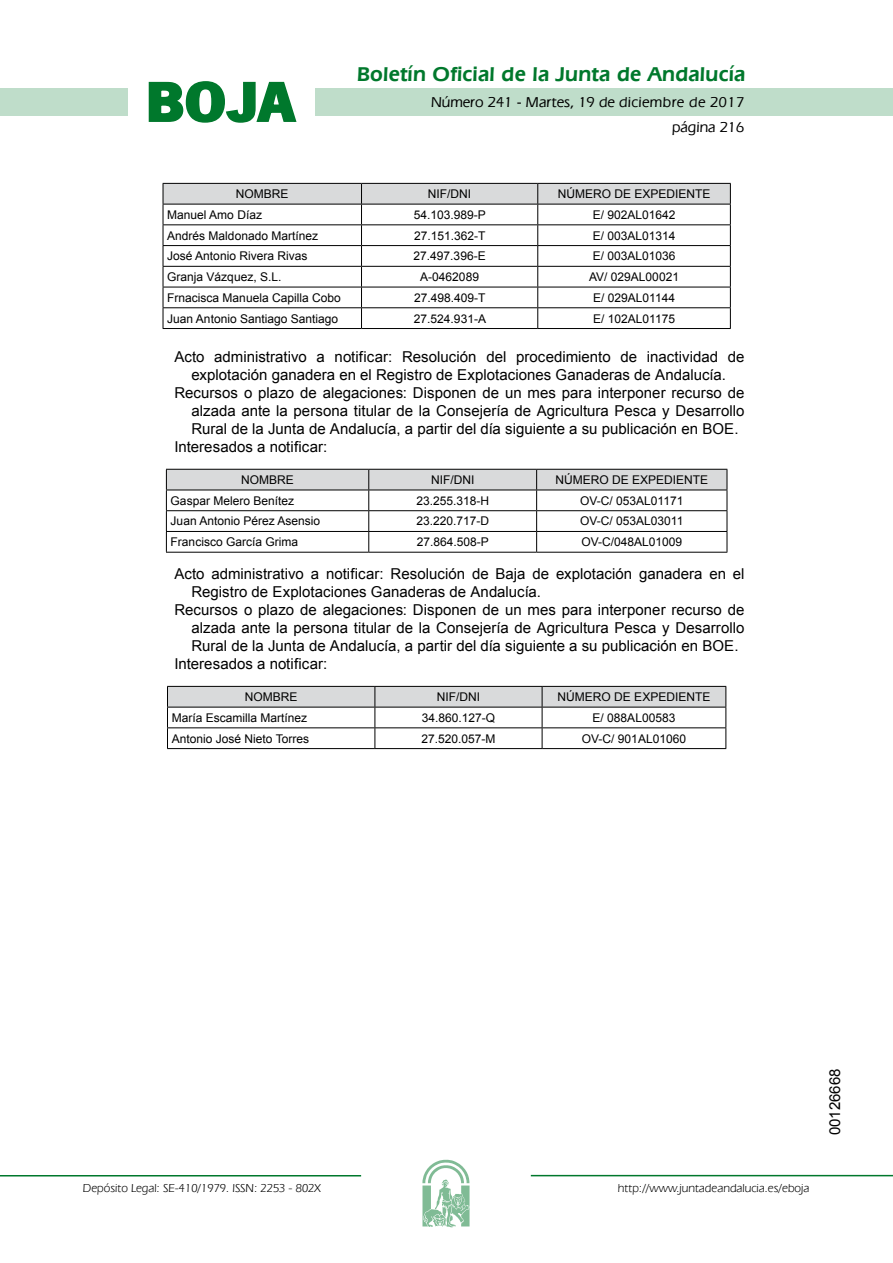
<style>
.page{position:relative;width:893px;height:1263px;background:#fff}
.page>*{position:absolute;margin:0;border:0;box-sizing:border-box;transform-origin:0 0}
.t1{font:700 57.75px "News Got T";color:#00782c;scale:1.14 1}
.t2{font:600 21px "Eras IT Cby BT";letter-spacing:.01em;color:#00782c}
.t3{font:15px "Arial";color:#000}
.t4{font:500 15px/24.5px "Eras IT Cby BT";color:#000;text-align:right}
.t5{font:12px "Arial";color:#000}
.t6{font:12px "Eras IT Cby BT";color:#000}
</style>
<div class="page">
<div style="left:315px;top:88px;width:577px;height:28px;background:#bfddca"></div>
<div style="left:0;top:88px;width:128px;height:28px;background:#bfddca"></div>
<hr style="left:0;top:1175px;width:361px;height:2px;background:#00782c">
<svg style="left:422px;top:1159px;width:47px;height:68px"></svg>
<hr style="left:531px;top:1175px;width:361px;height:1px;background:#00782c">
<svg style="left:148px;top:81px;width:149px;height:42px"></svg>
<svg style="left:163px;top:183px;width:568px;height:145px"></svg>
<hr style="left:163px;top:328px;width:198px;height:1px;background:#000">
<hr style="left:361px;top:328px;width:176px;height:1px;background:#000">
<hr style="left:537px;top:328px;width:193px;height:1px;background:#000">
<svg style="left:166px;top:469px;width:561px;height:83px"></svg>
<hr style="left:166px;top:552px;width:203px;height:1px;background:#000">
<hr style="left:369px;top:552px;width:167px;height:1px;background:#000">
<hr style="left:536px;top:552px;width:191px;height:1px;background:#000">
<svg style="left:167px;top:686px;width:559px;height:62px"></svg>
<hr style="left:167px;top:748px;width:208px;height:1px;background:#000">
<hr style="left:375px;top:748px;width:167px;height:1px;background:#000">
<hr style="left:542px;top:748px;width:184px;height:1px;background:#000">
<h1 class="t1" style="left:145px;top:68px;width:133px">BOJA</h1>
<h2 class="t2" style="left:357px;top:62px;width:390px">Boletín Oficial de la Junta de Andalucía</h2>
<p class="t4" style="left:431px;top:90px;width:315px">Número 241 - Martes, 19 de diciembre de 2017 página 216</p>
<p class="t5" style="left:236px;top:186px;width:54px">NOMBRE</p>
<p class="t5" style="left:428px;top:186px;width:45px">NIF/DNI</p>
<p class="t5" style="left:557px;top:186px;width:154px">NÚMERO DE EXPEDIENTE</p>
<p class="t5" style="left:167px;top:207px;width:96px">Manuel Amo Díaz</p>
<p class="t5" style="left:413px;top:207px;width:74px">54.103.989-P</p>
<p class="t5" style="left:592px;top:207px;width:84px">E/ 902AL01642</p>
<p class="t5" style="left:167px;top:228px;width:152px">Andrés Maldonado Martínez</p>
<p class="t5" style="left:414px;top:228px;width:73px">27.151.362-T</p>
<p class="t5" style="left:592px;top:228px;width:84px">E/ 003AL01314</p>
<p class="t5" style="left:167px;top:248px;width:142px">José Antonio Rivera Rivas</p>
<p class="t5" style="left:413px;top:248px;width:74px">27.497.396-E</p>
<p class="t5" style="left:592px;top:248px;width:84px">E/ 003AL01036</p>
<p class="t5" style="left:167px;top:269px;width:116px">Granja Vázquez, S.L.</p>
<p class="t5" style="left:420px;top:269px;width:60px">A-0462089</p>
<p class="t5" style="left:589px;top:269px;width:91px">AV/ 029AL00021</p>
<p class="t5" style="left:167px;top:290px;width:175px">Frnacisca Manuela Capilla Cobo</p>
<p class="t5" style="left:414px;top:290px;width:73px">27.498.409-T</p>
<p class="t5" style="left:593px;top:290px;width:83px">E/ 029AL01144</p>
<p class="t5" style="left:167px;top:310px;width:172px">Juan Antonio Santiago Santiago</p>
<p class="t5" style="left:414px;top:310px;width:74px">27.524.931-A</p>
<p class="t5" style="left:593px;top:310px;width:83px">E/ 102AL01175</p>
<p class="t3" style="left:174px;top:347px;width:571px">Acto administrativo a notificar: Resolución del procedimiento de inactividad de</p>
<p class="t3" style="left:191px;top:365px;width:536px">explotación ganadera en el Registro de Explotaciones Ganaderas de Andalucía.</p>
<p class="t3" style="left:174px;top:383px;width:571px">Recursos o plazo de alegaciones: Disponen de un mes para interponer recurso de</p>
<p class="t3" style="left:191px;top:401px;width:554px">alzada ante la persona titular de la Consejería de Agricultura Pesca y Desarrollo</p>
<p class="t3" style="left:191px;top:419px;width:548px">Rural de la Junta de Andalucía, a partir del día siguiente a su publicación en BOE.</p>
<p class="t3" style="left:174px;top:437px;width:154px">Interesados a notificar:</p>
<p class="t5" style="left:241px;top:472px;width:54px">NOMBRE</p>
<p class="t5" style="left:431px;top:472px;width:45px">NIF/DNI</p>
<p class="t5" style="left:555px;top:472px;width:154px">NÚMERO DE EXPEDIENTE</p>
<p class="t5" style="left:171px;top:493px;width:125px">Gaspar Melero Benítez</p>
<p class="t5" style="left:416px;top:493px;width:74px">23.255.318-H</p>
<p class="t5" style="left:580px;top:493px;width:105px">OV-C/ 053AL01171</p>
<p class="t5" style="left:171px;top:513px;width:151px">Juan Antonio Pérez Asensio</p>
<p class="t5" style="left:416px;top:513px;width:74px">23.220.717-D</p>
<p class="t5" style="left:580px;top:513px;width:105px">OV-C/ 053AL03011</p>
<p class="t5" style="left:171px;top:534px;width:129px">Francisco García Grima</p>
<p class="t5" style="left:417px;top:534px;width:74px">27.864.508-P</p>
<p class="t5" style="left:581px;top:534px;width:102px">OV-C/048AL01009</p>
<p class="t3" style="left:174px;top:564px;width:571px">Acto administrativo a notificar: Resolución de Baja de explotación ganadera en el</p>
<p class="t3" style="left:191px;top:582px;width:351px">Registro de Explotaciones Ganaderas de Andalucía.</p>
<p class="t3" style="left:174px;top:600px;width:571px">Recursos o plazo de alegaciones: Disponen de un mes para interponer recurso de</p>
<p class="t3" style="left:191px;top:618px;width:554px">alzada ante la persona titular de la Consejería de Agricultura Pesca y Desarrollo</p>
<p class="t3" style="left:191px;top:636px;width:548px">Rural de la Junta de Andalucía, a partir del día siguiente a su publicación en BOE.</p>
<p class="t3" style="left:174px;top:654px;width:154px">Interesados a notificar:</p>
<p class="t5" style="left:245px;top:689px;width:54px">NOMBRE</p>
<p class="t5" style="left:437px;top:689px;width:45px">NIF/DNI</p>
<p class="t5" style="left:557px;top:689px;width:154px">NÚMERO DE EXPEDIENTE</p>
<p class="t5" style="left:172px;top:710px;width:137px">María Escamilla Martínez</p>
<p class="t5" style="left:422px;top:710px;width:75px">34.860.127-Q</p>
<p class="t5" style="left:592px;top:710px;width:84px">E/ 088AL00583</p>
<p class="t5" style="left:172px;top:731px;width:139px">Antonio José Nieto Torres</p>
<p class="t5" style="left:421px;top:731px;width:76px">27.520.057-M</p>
<p class="t5" style="left:582px;top:731px;width:106px">OV-C/ 901AL01060</p>
<p class="t6" style="left:83px;top:1181px;width:239px">Depósito Legal: SE-410/1979. ISSN: 2253 - 802X</p>
<p class="t6" style="left:618px;top:1181px;width:193px">http://www.juntadeandalucia.es/eboja</p>
<p class="t3" style="left:825px;top:1135px;width:68px;rotate:-90deg">00126668</p>
</div>
